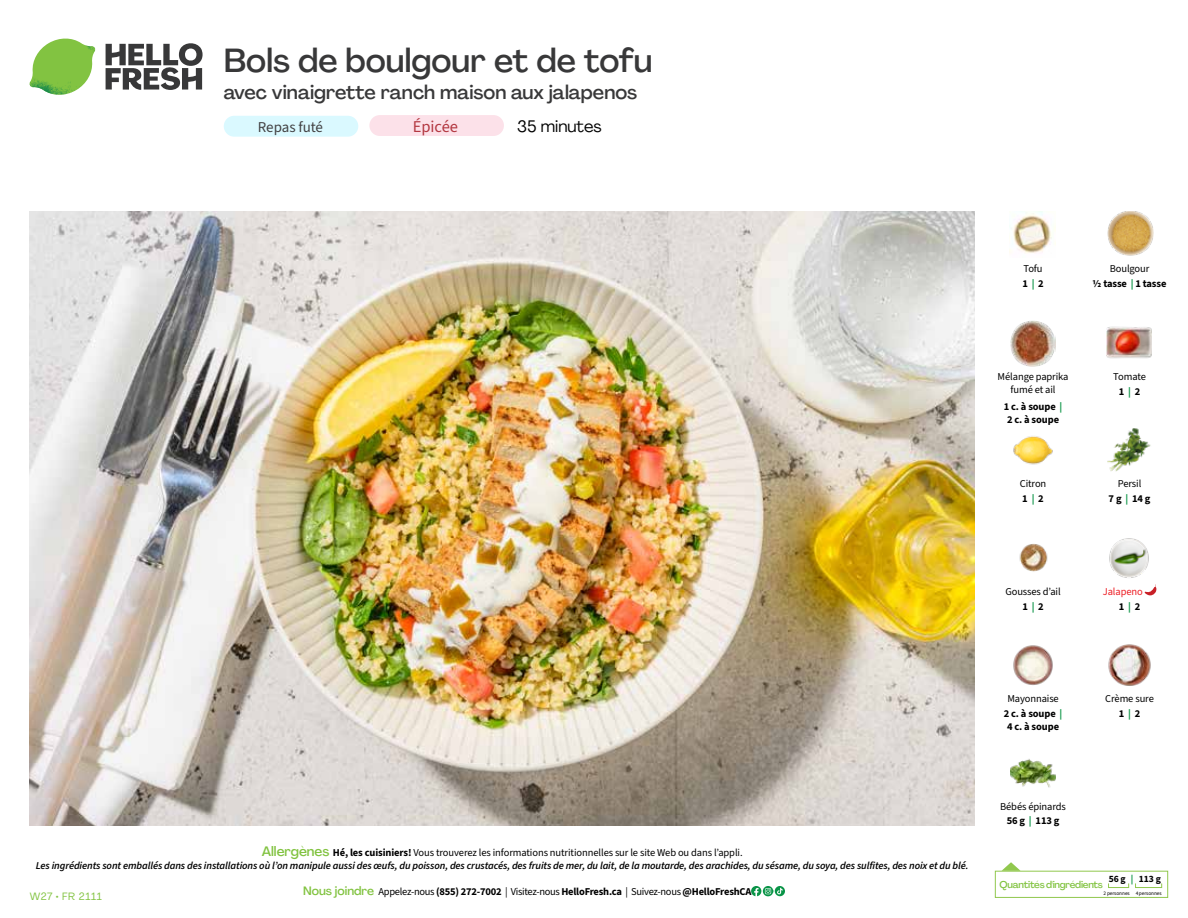
<style>
.page{position:relative;width:1188px;height:918px;background:#fff}
.page>*{position:absolute;margin:0;border:0;box-sizing:border-box;transform-origin:0 0}
.t1{font:500 33px "Agrandir";color:#383839}
.t2{font:500 19.5px "Agrandir";color:#383839}
.t3{font:16.5px "Agrandir";color:#000}
.t4{font:16.5px "Source Sans 3";color:#b33841}
.t5{font:15px "Source Sans 3";letter-spacing:-.01em;color:#414042}
.t6{font:italic 600 10.5px/13.5px "Source Sans 3";letter-spacing:-.01em;color:#000;text-align:center}
.t7{font:700 10.5px/13.5px "Source Sans 3";letter-spacing:-.02em;color:#000;text-align:center}
.t8{font:10.5px/14.9px "Source Sans 3";letter-spacing:-.01em;color:#000;text-align:center}
.t9{font:10.5px/14.2px "Source Sans 3";letter-spacing:-.01em;color:#ed1d24;text-align:right}
.t10{font:10.5px "Agrandir";letter-spacing:.05em;color:#82c341}
.t11{font:500 9.75px "Agrandir";letter-spacing:-.025em;color:#82c341}
.t12{font:700 9.6px "Source Sans 3";color:#000}
.t13{font:5.25px "Source Sans 3";letter-spacing:-.01em;color:#000}
.s1{font-weight:700}
.s2{font-weight:700;color:#0b9446}
.s3{font-weight:400}
.s4{color:#0b9446}
.s5{font-weight:700;color:#000}
.s6{font-family:"Agrandir";font-weight:500;font-style:normal;font-size:13.5px;color:#82c341}
.s7{font-weight:700;font-style:normal}
.s8{font-weight:400;font-style:normal}
.s9{font-family:"Agrandir";font-weight:500;font-size:12px;color:#82c341}
</style>
<div class="page">
<svg style="left:106px;top:43px;width:97px;height:47px"></svg>
<svg style="left:34px;top:39px;width:59px;height:38px"></svg>
<img style="left:65px;top:39px;width:30px;height:25px">
<img style="left:33px;top:60px;width:56px;height:10px">
<img style="left:29px;top:64px;width:58px;height:31px">
<img style="left:64px;top:70px;width:25px;height:24px">
<img style="left:30px;top:211px;width:945px;height:615px">
<svg style="left:775px;top:886px;width:10px;height:10px"></svg>
<svg style="left:751px;top:886px;width:32px;height:10px"></svg>
<svg style="left:1002px;top:862px;width:19px;height:9px"></svg>
<div style="left:995px;top:871px;width:173px;height:27px;border:1px solid #91c84e"></div>
<div style="left:1108px;top:883px;width:21px;height:5px;border:1px solid #91c84e"></div>
<div style="left:1135px;top:883px;width:27px;height:5px;border:1px solid #91c84e"></div>
<img style="left:1011px;top:321px;width:45px;height:45px">
<img style="left:1106px;top:326px;width:46px;height:33px">
<img style="left:1013px;top:436px;width:40px;height:29px">
<img style="left:1107px;top:428px;width:44px;height:44px">
<img style="left:1019px;top:544px;width:29px;height:28px">
<svg style="left:1144px;top:584px;width:13px;height:12px"></svg>
<img style="left:1109px;top:538px;width:40px;height:40px">
<img style="left:1013px;top:645px;width:40px;height:40px">
<img style="left:1011px;top:759px;width:45px;height:29px">
<img style="left:1108px;top:211px;width:45px;height:45px">
<img style="left:1010px;top:212px;width:45px;height:41px">
<img style="left:1108px;top:644px;width:43px;height:42px">
<div style="left:369px;top:115px;width:135px;height:21px;background:#fce1e9;border-radius:10px"></div>
<div style="left:224px;top:116px;width:134px;height:21px;background:#daf9ff;border-radius:10px"></div>
<h1 class="t1" style="left:224px;top:40px;width:430px">Bols de boulgour et de tofu</h1>
<h2 class="t2" style="left:224px;top:80px;width:415px">avec vinaigrette ranch maison aux jalapenos</h2>
<h3 class="t3" style="left:517px;top:116px;width:86px">35 minutes</h3>
<h3 class="t5" style="left:258px;top:117px;width:67px">Repas futé</h3>
<h3 class="t4" style="left:413px;top:116px;width:47px">Épicée</h3>
<p class="t8" style="left:1022px;top:261px;width:23px;line-height:15.6px;text-align:left">Tofu<br><span class="s1">1</span> <span class="s2">|</span> <span class="s1">2</span></p>
<p class="t7" style="left:1093px;top:261px;width:75px;line-height:15.6px"><span class="s3">Boulgour<br></span>½ tasse <span class="s4">|</span> 1 tasse</p>
<p class="t8" style="left:998px;top:370px;width:72px;line-height:13.5px">Mélange paprika fumé et ail</p>
<p class="t7" style="left:1004px;top:399px;width:60px">1 c. à soupe <span class="s4">|<br></span>2 c. à soupe</p>
<p class="t8" style="left:1113px;top:369px;width:34px">Tomate<br><span class="s1">1</span> <span class="s2">|</span> <span class="s1">2</span></p>
<p class="t8" style="left:1020px;top:476px;width:28px;text-align:left">Citron<br><span class="s1">1</span> <span class="s2">|</span> <span class="s1">2</span></p>
<p class="t8" style="left:1109px;top:476px;width:43px">Persil<br><span class="s1">7g</span> <span class="s2">|</span> <span class="s1">14g</span></p>
<p class="t8" style="left:1005px;top:584px;width:57px">Gousses d’ail<br><span class="s1">1</span> <span class="s2">|</span> <span class="s1">2</span></p>
<p class="t9" style="left:1103px;top:585px;width:42px">Jalapeno<br><span class="s5">1</span> <span class="s2">|</span> <span class="s5">2</span></p>
<p class="t6" style="left:36px;top:845px;width:934px"><span class="s6">Allergènes</span> <span class="s7">Hé, les cuisiniers!</span> <span class="s8">Vous trouverez les informations nutritionnelles sur le site Web ou dans l’appli.<br></span>Les ingrédients sont emballés dans des installations où l’on manipule aussi des œufs, du poisson, des crustacés, des fruits de mer, du lait, de la moutarde, des arachides, du sésame, du soya, des sulfites, des noix et du blé.</p>
<p class="t10" style="left:30px;top:890px;width:74px">W27 • FR 2111</p>
<p class="t7" style="left:303px;top:885px;width:450px"><span class="s9">Nous joindre</span> <span class="s3">Appelez-nous</span> (855) 272-7002 <span class="s3">| Visitez-nous</span> HelloFresh.ca <span class="s3">| Suivez-nous</span> @HelloFreshCA</p>
<p class="t8" style="left:1004px;top:691px;width:60px">Mayonnaise<br><span class="s1">2 c. à soupe</span> <span class="s2">|</span></p>
<p class="t7" style="left:1007px;top:720px;width:54px">4 c. à soupe</p>
<p class="t8" style="left:1000px;top:799px;width:67px">Bébés épinards<br><span class="s1">56 g</span> <span class="s2">|</span> <span class="s1">113 g</span></p>
<p class="t8" style="left:1105px;top:691px;width:50px">Crème sure<br><span class="s1">1</span> <span class="s2">|</span> <span class="s1">2</span></p>
<p class="t12" style="left:1109px;top:872px;width:54px">56 g <span class="s4">|</span> 113 g</p>
<p class="t13" style="left:1103px;top:890px;width:60px">2 personnes 4 personnes</p>
<p class="t11" style="left:1000px;top:878px;width:105px">Quantités d'ingrédients</p>
</div>
